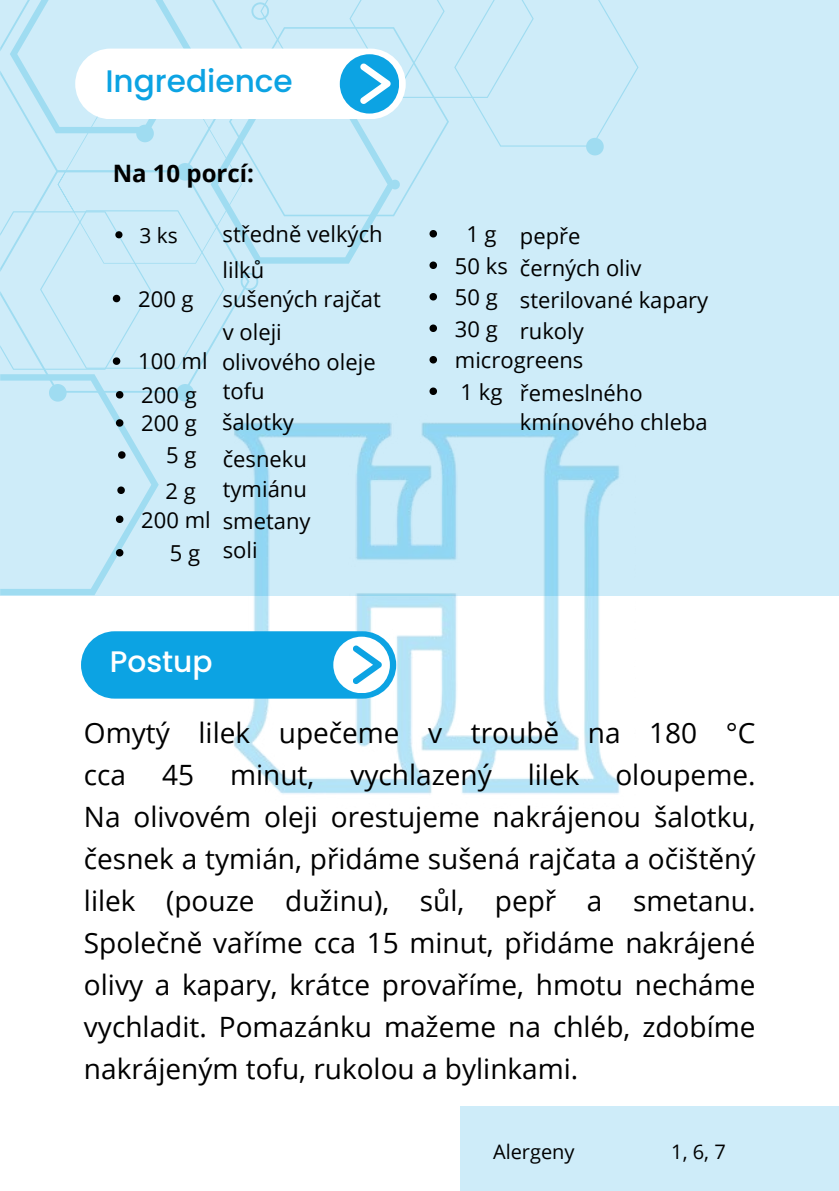
<style>
.page{position:relative;width:839px;height:1191px;background:#fff}
.page>*{position:absolute;margin:0;border:0;box-sizing:border-box;transform-origin:0 0}
.t1{font:500 31.2px "Poppins";color:#0ca3e3}
.t2{font:500 29.6px "Poppins";color:#fff}
.t3{font:28px/42px "Open Sans";color:#000}
.t4{font:700 24px "Open Sans";color:#000}
.t5{font:22px/31.6px "Open Sans";color:#000}
.t6{font:21px "Open Sans";color:#000}
.t7{font:20px "Open Sans";color:#000}
</style>
<div class="page">
<div style="left:0;top:0;width:838px;height:595px;background:#ceecf9"></div>
<img style="left:203px;top:595px;width:432px;height:199px">
<div style="left:460px;top:1107px;width:378px;height:84px;background:#ceecf9"></div>
<div style="left:81px;top:631px;width:315px;height:68px;background:#0ca3e3;border-radius:34px"></div>
<div style="left:333px;top:637px;width:57px;height:56px;background:#fff;border-radius:50%"></div>
<svg style="left:353px;top:646px;width:28px;height:38px"></svg>
<svg style="left:0;top:0;width:638px;height:595px"></svg>
<p class="t1" style="left:105px;top:59px;width:189px">Ingredience</p>
<p class="t4" style="left:113px;top:156px;width:143px">Na 10 porcí:</p>
<p class="t5" style="left:222px;top:218px;width:162px">středně velkých</p>
<p class="t6" style="left:139px;top:220px;width:40px">3 ks</p>
<p class="t5" style="left:138px;top:282px;width:57px">200 g</p>
<p class="t5" style="left:138px;top:345px;width:71px">100 ml</p>
<p class="t5" style="left:141px;top:380px;width:57px;line-height:28.2px">200 g<br>200 g</p>
<p class="t5" style="left:166px;top:437px;width:33px;line-height:35.2px">5 g<br>2 g</p>
<p class="t5" style="left:170px;top:502px;width:42px;line-height:33.4px;text-indent:-29px">200 ml<br>5 g</p>
<p class="t5" style="left:222px;top:253px;width:43px">lilků</p>
<p class="t5" style="left:222px;top:283px;width:160px">sušených rajčat</p>
<p class="t5" style="left:222px;top:316px;width:155px;line-height:30.4px">v oleji olivového oleje</p>
<p class="t5" style="left:222px;top:403px;width:86px;line-height:37px">šalotky česneku</p>
<p class="t5" style="left:223px;top:472px;width:89px">tymiánu smetany</p>
<p class="t5" style="left:223px;top:533px;width:36px">soli</p>
<p class="t5" style="left:223px;top:375px;width:43px">tofu</p>
<p class="t2" style="left:110px;top:641px;width:104px">Postup</p>
<p class="t5" style="left:455px;top:218px;width:130px;text-indent:11px">1 g<br>50 ks<br>50 g<br>30 g microgreens<br>1 kg</p>
<p class="t5" style="left:520px;top:219px;width:62px">pepře</p>
<p class="t5" style="left:520px;top:251px;width:123px">černých oliv</p>
<p class="t5" style="left:520px;top:283px;width:190px">sterilované kapary</p>
<p class="t5" style="left:520px;top:314px;width:65px">rukoly</p>
<p class="t5" style="left:520px;top:378px;width:189px;line-height:29px">řemeslného kmínového chleba</p>
<p class="t3" style="left:84px;top:711px;width:673px">Omytý lilek upečeme v troubě na 180 °C cca</p>
<p class="t3" style="left:162px;top:753px;width:33px">45</p>
<p class="t3" style="left:230px;top:753px;width:86px">minut,</p>
<p class="t3" style="left:350px;top:753px;width:143px">vychlazený</p>
<p class="t3" style="left:527px;top:753px;width:53px">lilek</p>
<p class="t3" style="left:84px;top:753px;width:673px;text-align:justify;text-indent:531px">oloupeme.<br>Na olivovém oleji orestujeme nakrájenou šalotku, česnek a tymián, přidáme sušená rajčata a očištěný lilek (pouze dužinu), sůl, pepř a smetanu.<br>Společně vaříme cca 15 minut, přidáme nakrájené olivy a kapary, krátce provaříme, hmotu necháme vychladit. Pomazánku mažeme na chléb, zdobíme nakrájeným tofu, rukolou a bylinkami.</p>
<p class="t7" style="left:493px;top:1137px;width:83px">Alergeny</p>
<p class="t7" style="left:671px;top:1137px;width:56px">1, 6, 7</p>
</div>
